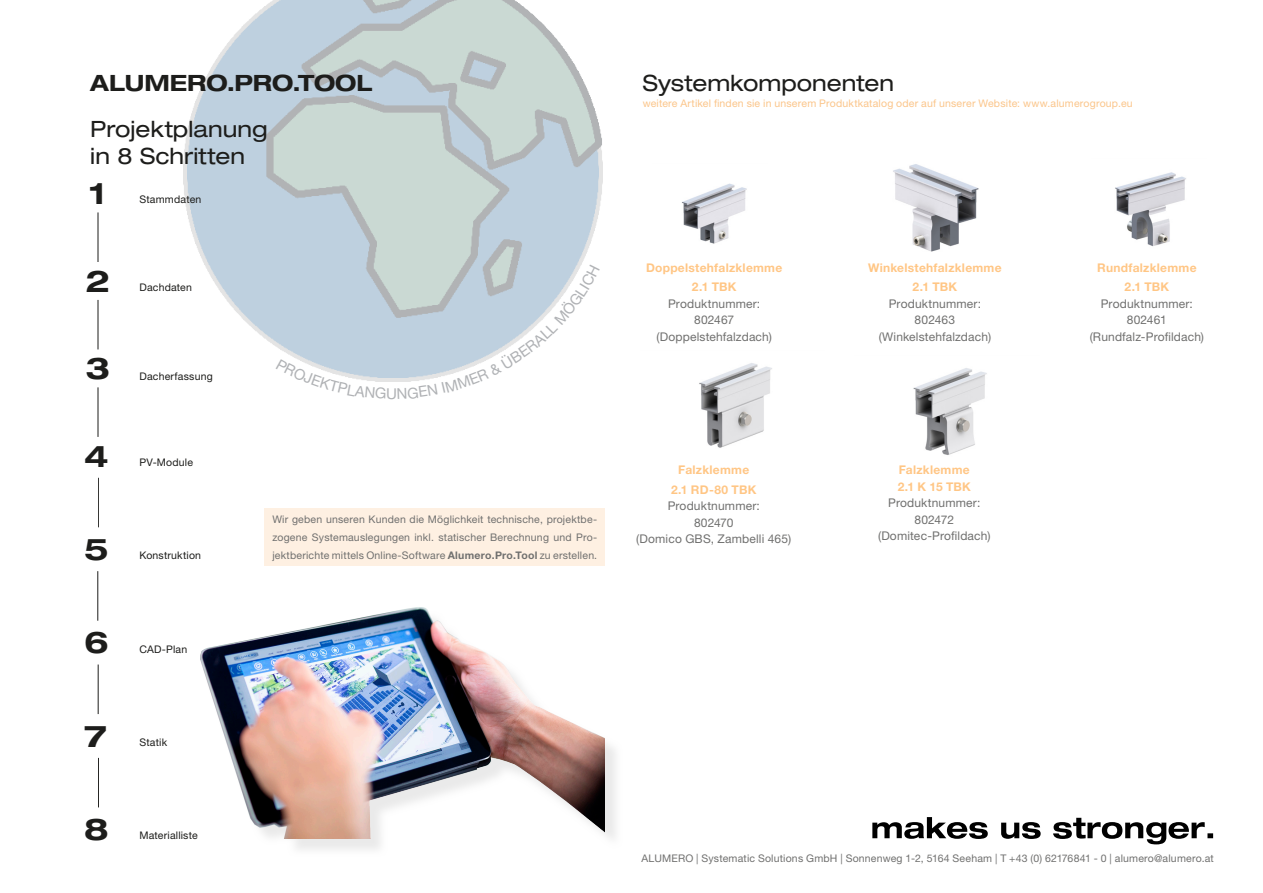
<style>
.page{position:relative;width:1263px;height:893px;background:#fff}
.page>*{position:absolute;margin:0;border:0;box-sizing:border-box;transform-origin:0 0}
.Headline{font:700 expanded 30px "Helvetica Neue LT Pro";color:#1d1d1b}
.Subheadline{font:expanded 22.5px "Helvetica Neue LT Pro";color:#1d1d1b}
.Subheadline-2{font:700 expanded 22.5px "Helvetica Neue LT Pro";color:#1d1d1b}
.t1{font:15px "Helvetica Neue LT Pro";color:#b0b2b5}
.Hervorhebung{font:12px/16.5px "Helvetica Neue LT Pro";letter-spacing:.015em;color:#70706f;text-align:center}
.Hervorhebung-2{font:700 12px/19.5px "Helvetica Neue LT Pro";letter-spacing:.02em;color:#ffc685;text-align:center}
.Copy-big{font:10.5px/18px "Helvetica Neue LT Pro";letter-spacing:.015em;color:#70706f;text-align:justify}
.Copy-big-2{font:10.5px "Helvetica Neue LT Pro";letter-spacing:.02em;color:#fbc58a}
.Copy-small{font:10.5px "Helvetica Neue LT Pro";letter-spacing:.015em;color:#1d1d1b}
.s1{font-weight:700}
.s2{font-weight:700;color:#ffc685}
</style>
<div class="page">
<img style="left:184px;top:0;width:419px;height:381px">
<div style="left:265px;top:508px;width:340px;height:58px;background:#fef0e2"></div>
<svg style="left:872px;top:817px;width:116px;height:22px"></svg>
<svg style="left:1001px;top:822px;width:40px;height:17px"></svg>
<svg style="left:1053px;top:818px;width:160px;height:26px"></svg>
<hr style="left:98px;top:212px;width:1px;height:50px;background:#1d1d1b">
<hr style="left:98px;top:300px;width:1px;height:49px;background:#1d1d1b">
<hr style="left:98px;top:387px;width:1px;height:50px;background:#1d1d1b">
<hr style="left:98px;top:478px;width:1px;height:49px;background:#1d1d1b">
<hr style="left:98px;top:571px;width:1px;height:50px;background:#1d1d1b">
<hr style="left:98px;top:664px;width:1px;height:50px;background:#1d1d1b">
<hr style="left:98px;top:758px;width:1px;height:49px;background:#1d1d1b">
<div style="left:203px;top:610px;width:420px;height:248px;background:#e3e3e3;opacity:.75"></div>
<img style="left:200px;top:607px;width:405px;height:232px">
<img style="left:699px;top:363px;width:73px;height:85px">
<img style="left:913px;top:368px;width:74px;height:87px">
<img style="left:1115px;top:172px;width:71px;height:75px">
<img style="left:893px;top:164px;width:86px;height:88px">
<img style="left:682px;top:183px;width:65px;height:61px">
<svg style="left:276px;top:359px;width:110px;height:23px"></svg>
<svg style="left:398px;top:264px;width:202px;height:118px"></svg>
<p class="Subheadline-2" style="left:90px;top:69px;width:284px">ALUMERO.PRO.TOOL</p>
<p class="Subheadline" style="left:90px;top:116px;width:179px">Projektplanung</p>
<p class="Subheadline" style="left:90px;top:143px;width:156px">in 8 Schritten</p>
<p class="Headline" style="left:89px;top:175px;width:18px">1</p>
<p class="Copy-small" style="left:139px;top:193px;width:63px">Stammdaten</p>
<p class="Headline" style="left:85px;top:262px;width:26px">2</p>
<p class="Headline" style="left:85px;top:350px;width:26px">3</p>
<p class="Headline" style="left:84px;top:437px;width:26px">4</p>
<p class="Headline" style="left:84px;top:530px;width:26px">5</p>
<p class="Headline" style="left:84px;top:624px;width:26px">6</p>
<p class="Headline" style="left:84px;top:717px;width:24px">7</p>
<p class="Headline" style="left:84px;top:810px;width:26px">8</p>
<p class="Copy-small" style="left:139px;top:281px;width:54px">Dachdaten</p>
<p class="Copy-small" style="left:139px;top:370px;width:75px">Dacherfassung</p>
<p class="Copy-small" style="left:139px;top:456px;width:55px">PV-Module</p>
<p class="Copy-small" style="left:139px;top:549px;width:63px">Konstruktion</p>
<p class="Copy-small" style="left:139px;top:642px;width:49px">CAD-Plan</p>
<p class="Copy-small" style="left:139px;top:736px;width:29px">Statik</p>
<p class="Copy-small" style="left:139px;top:829px;width:60px">Materialliste</p>
<h3 class="t1" style="left:386px;top:385px;width:12px">U</h3>
<p class="Copy-big" style="left:272px;top:510px;width:326px">Wir geben unseren Kunden die Möglichkeit technische, projektbe&shy;zogene Systemauslegungen inkl. statischer Berechnung und Pro&shy;jektberichte mittels Online-Software <span class="s1">Alumero.Pro.Tool</span> zu erstellen.</p>
<p class="Subheadline" style="left:643px;top:70px;width:253px">Systemkomponenten</p>
<p class="Copy-big-2" style="left:643px;top:97px;width:492px">weitere Artikel finden sie in unserem Produktkatalog oder auf unserer Website: www.alumerogroup.eu</p>
<p class="Hervorhebung-2" style="left:646px;top:257px;width:138px">Doppelstehfalzklemme<br>2.1 TBK</p>
<p class="Hervorhebung" style="left:656px;top:295px;width:117px">Produktnummer:<br>802467 (Doppelstehfalzdach)</p>
<p class="Hervorhebung-2" style="left:671px;top:460px;width:87px">Falzklemme<br>2.1 RD-80 TBK</p>
<p class="Hervorhebung" style="left:636px;top:498px;width:156px">Produktnummer:<br>802470<br>(Domico GBS, Zambelli 465)</p>
<p class="Hervorhebung-2" style="left:868px;top:257px;width:135px">Winkelstehfalzklemme<br>2.1 TBK</p>
<p class="Hervorhebung" style="left:879px;top:295px;width:114px">Produktnummer:<br>802463 (Winkelstehfalzdach)</p>
<p class="Hervorhebung" style="left:878px;top:462px;width:114px"><span class="s2">Falzklemme<br>2.1 K 15 TBK<br></span>Produktnummer:<br>802472 (Domitec-Profildach)</p>
<p class="Hervorhebung-2" style="left:1097px;top:257px;width:101px">Rundfalzklemme<br>2.1 TBK</p>
<p class="Hervorhebung" style="left:1090px;top:295px;width:116px">Produktnummer:<br>802461 (Rundfalz-Profildach)</p>
<p class="Copy-big" style="left:642px;top:849px;width:574px">ALUMERO | Systematic Solutions GmbH | Sonnenweg 1-2, 5164 Seeham | T +43 (0) 62176841 - 0 | alumero@alumero.at</p>
</div>
